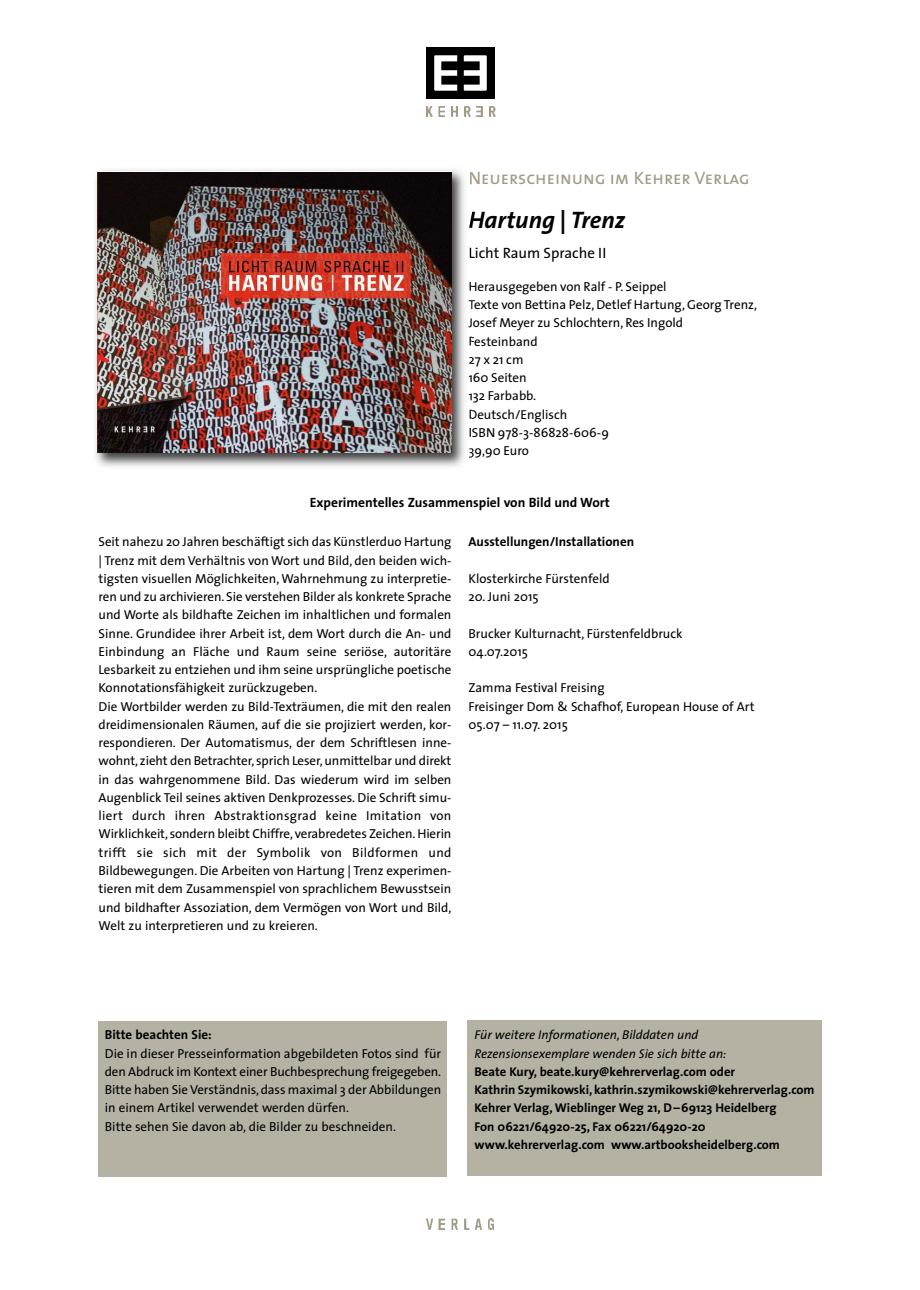
<style>
.page{position:relative;width:920px;height:1290px;background:#fff}
.page>*{position:absolute;margin:0;border:0;box-sizing:border-box;transform-origin:0 0}
.t1{font:italic 700 24px "The Sans";color:#000}
.t2{font:18px "The Sans Caps";color:#a19a87}
.t3{font:15px "The Sans";color:#000}
.t4{font:700 13.5px "The Sans";color:#000}
.t5{font:13.05px/18.3px "The Sans";color:#000}
.t6{font:700 13.05px "The Sans";color:#000}
.t7{font:700 12.75px/18.3px "The Sans";color:#000}
.t8{font:italic 12.75px/18.3px "The Sans";color:#000}
</style>
<div class="page">
<img style="left:426px;top:1219px;width:68px;height:10px">
<img style="left:426px;top:48px;width:68px;height:51px">
<img style="left:426px;top:106px;width:70px;height:11px">
<div style="left:467px;top:1020px;width:354px;height:156px;background:#b5b2a4"></div>
<div style="left:99px;top:1021px;width:348px;height:155px;background:#b5b2a4"></div>
<img style="left:95px;top:169px;width:370px;height:298px">
<img style="left:468px;top:184px;width:3px;height:253px">
<svg style="left:470px;top:172px;width:1px;height:12px"></svg>
<svg style="left:469px;top:215px;width:2px;height:14px"></svg>
<svg style="left:470px;top:247px;width:1px;height:12px"></svg>
<svg style="left:469px;top:300px;width:2px;height:9px"></svg>
<svg style="left:468px;top:318px;width:3px;height:10px"></svg>
<svg style="left:469px;top:357px;width:2px;height:8px"></svg>
<svg style="left:469px;top:374px;width:2px;height:8px"></svg>
<svg style="left:469px;top:392px;width:2px;height:9px"></svg>
<svg style="left:469px;top:448px;width:2px;height:10px"></svg>
<img style="left:97px;top:172px;width:354px;height:280px">
<h2 class="t2" style="left:468px;top:172px;width:283px">Neuerscheinung im Kehrer Verlag</h2>
<h1 class="t1" style="left:468px;top:210px;width:158px">Hartung | Trenz</h1>
<p class="t3" style="left:468px;top:247px;width:139px">Licht Raum Sprache II</p>
<p class="t5" style="left:468px;top:278px;width:290px">Herausgegeben von Ralf - P. Seippel<br>Texte von Bettina Pelz, Detlef Hartung, Georg Trenz,<br>Josef Meyer zu Schlochtern, Res Ingold<br>Festeinband<br>27x21cm<br>160 Seiten<br>132 Farbabb.<br>Deutsch/Englisch<br>ISBN 978-3-86828-606-9<br>39,90 Euro</p>
<p class="t4" style="left:310px;top:497px;width:301px">Experimentelles Zusammenspiel von Bild und Wort</p>
<p class="t5" style="left:99px;top:534px;width:354px">Seit nahezu 20 Jahren beschäftigt sich das Künstlerduo Hartung | Trenz mit dem Verhältnis von Wort und Bild, den beiden wich&shy;tigsten visuellen Möglichkeiten,Wahrnehmung zu interpretie&shy;ren und zu archivieren. Sie verstehen Bilder als konkrete Sprache und Worte als bildhafte Zeichen im inhaltlichen und formalen Sinne. Grundidee ihrer Arbeit ist, dem Wort durch die An- und Einbindung an Fläche und Raum seine seriöse, autoritäre Lesbarkeit zu entziehen und ihm seine ursprüngliche poetische Konnotationsfähigkeit zurückzugeben.<br>Die Wortbilder werden zu Bild-Texträumen, die mit den realen dreidimensionalen Räumen, auf die sie projiziert werden, kor&shy;respondieren. Der Automatismus, der dem Schriftlesen inne&shy;wohnt, zieht den Betrachter, sprich Leser,unmittelbar und direkt in das wahrgenommene Bild. Das wiederum wird im selben Augenblick Teil seines aktiven Denkprozesses. Die Schrift simu&shy;liert durch ihren Abstraktionsgrad keine Imitation von Wirklichkeit, sondern bleibt Chiffre, verabredetes Zeichen.Hierin trifft sie sich mit der Symbolik von Bildformen und Bildbewegungen. Die Arbeiten von Hartung | Trenz experimen&shy;tieren mit dem Zusammenspiel von sprachlichem Bewusstsein und bildhafter Assoziation, dem Vermögen von Wort und Bild, Welt zu interpretieren und zu kreieren.</p>
<p class="t6" style="left:468px;top:537px;width:167px">Ausstellungen/Installationen</p>
<p class="t5" style="left:468px;top:571px;width:143px">Klosterkirche Fürstenfeld</p>
<p class="t5" style="left:468px;top:589px;width:72px">20. Juni 2015</p>
<p class="t5" style="left:468px;top:625px;width:216px">Brucker Kulturnacht, Fürstenfeldbruck<br>04.07.2015</p>
<p class="t5" style="left:468px;top:680px;width:288px">Zamma Festival Freising<br>Freisinger Dom &amp; Schafhof, European House of Art<br>05.07 – 11.07. 2015</p>
<p class="t6" style="left:105px;top:1030px;width:108px">Bitte beachten Sie:</p>
<p class="t5" style="left:105px;top:1045px;width:338px">Die in dieser Presseinformation abgebildeten Fotos sind für den Abdruck im Kontext einer Buchbesprechung freigegeben.<br>Bitte haben Sie Verständnis,dass maximal 3 der Abbildungen in einem Artikel verwendet werden dürfen.<br>Bitte sehen Sie davon ab, die Bilder zu beschneiden.</p>
<p class="t8" style="left:474px;top:1027px;width:253px">Für weitere Informationen, Bilddaten und<br>Rezensionsexemplare wenden Sie sich bitte an:</p>
<p class="t7" style="left:474px;top:1063px;width:342px">Beate Kury, beate.kury@kehrerverlag.com oder<br>Kathrin Szymikowski, kathrin.szymikowski@kehrerverlag.com Kehrer Verlag, Wieblinger Weg 21, D–69123 Heidelberg<br>Fon 06221/64920-25, Fax 06221/64920-20 www.kehrerverlag.com www.artbooksheidelberg.com</p>
</div>
